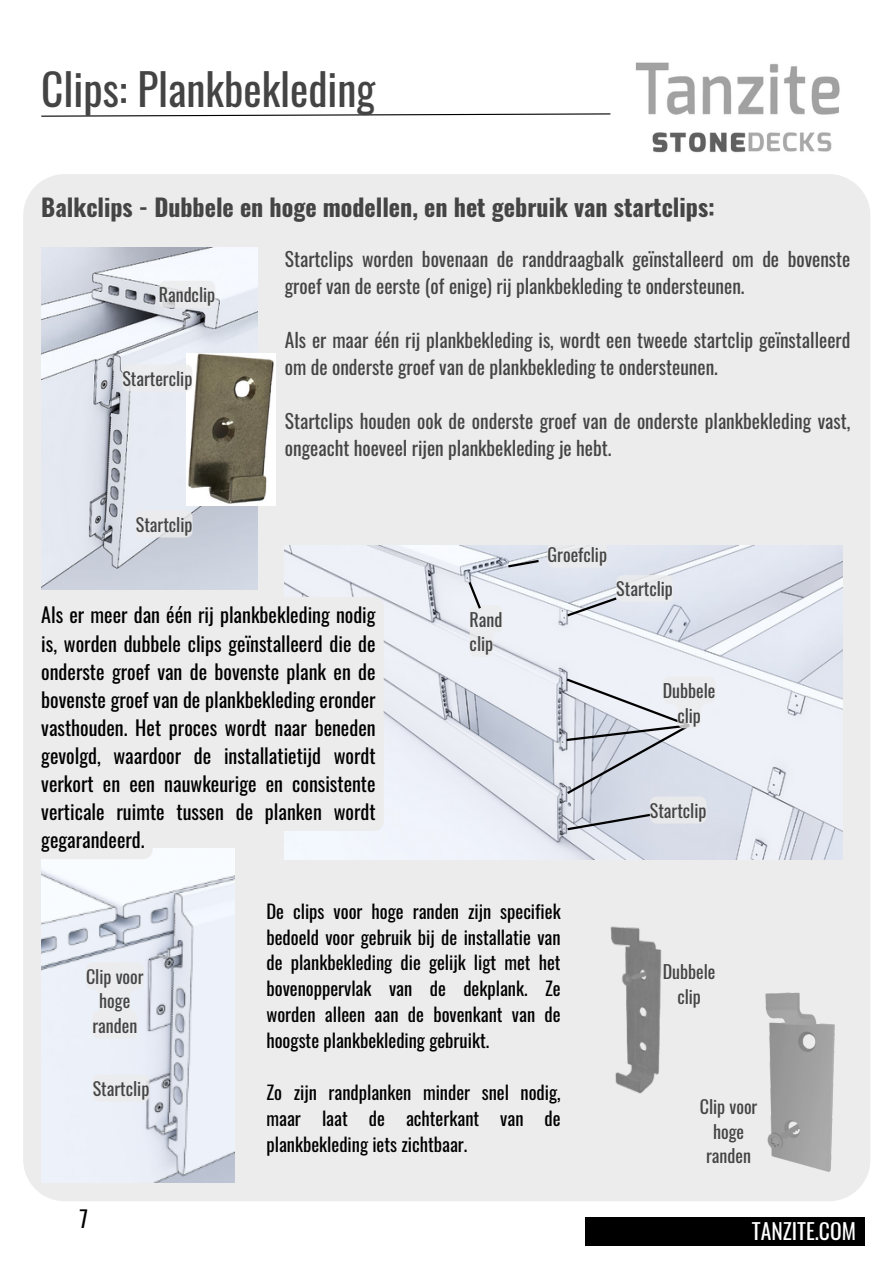
<style>
.page{position:relative;width:893px;height:1264px;background:#fff}
.page>*{position:absolute;margin:0;border:0;box-sizing:border-box;transform-origin:0 0}
.t1{font:43.35px "Oswald";color:#444}
.t2{font:700 24px "Oswald";color:#444}
.t3{font:22.5px "Oswald";color:#000}
.t4{font:21.6px "Oswald";color:#fff}
.t5{font:20.1px/28px "Oswald";color:#000;text-align:justify}
.t6{font:19.5px/27px "Oswald";color:#444}
.t7{font:18.6px/25.8px "Oswald";color:#000;text-align:justify}
.t8{font:18px/24.8px "Oswald";color:#444;text-align:center}
</style>
<div class="page">
<div style="left:585px;top:1217px;width:279px;height:28px;background:#000"></div>
<img style="left:635px;top:62px;width:205px;height:91px">
<svg style="left:41px;top:113px;width:570px;height:4px"></svg>
<div style="left:23px;top:174px;width:847px;height:1027px;background:#ececec"></div>
<img style="left:285px;top:545px;width:557px;height:314px">
<img style="left:604px;top:921px;width:118px;height:179px">
<img style="left:737px;top:988px;width:126px;height:193px">
<img style="left:41px;top:859px;width:194px;height:323px">
<img style="left:41px;top:248px;width:216px;height:341px">
<div style="left:616px;top:575px;width:57px;height:27px;background:#ececec;border-radius:7px"></div>
<div style="left:649px;top:796px;width:57px;height:27px;background:#ececec;border-radius:7px"></div>
<svg style="left:565px;top:812px;width:87px;height:19px;background:#b9bdc8"></svg>
<svg style="left:466px;top:579px;width:36px;height:78px;background:#e5e7eb"></svg>
<svg style="left:505px;top:558px;width:36px;height:11px"></svg>
<svg style="left:564px;top:595px;width:55px;height:23px"></svg>
<img style="left:186px;top:353px;width:89px;height:152px">
<svg style="left:564px;top:676px;width:151px;height:120px;background:#d4d8e0"></svg>
<div style="left:662px;top:958px;width:53px;height:51px;background:#ececec"></div>
<div style="left:699px;top:1092px;width:58px;height:76px;background:#ececec"></div>
<div style="left:93px;top:1074px;width:56px;height:27px;background:#ececec;border-radius:7px"></div>
<svg style="left:86px;top:962px;width:58px;height:76px;background:#ebecf0"></svg>
<div style="left:122px;top:364px;width:70px;height:27px;background:#ececec;border-radius:7px"></div>
<div style="left:159px;top:281px;width:56px;height:27px;background:#ececec;border-radius:7px"></div>
<div style="left:33px;top:597px;width:350px;height:262px;background:#ececec"></div>
<div style="left:136px;top:510px;width:56px;height:27px;background:#ececec;border-radius:7px"></div>
<div style="left:547px;top:540px;width:60px;height:27px;background:#ececec;border-radius:7px"></div>
<p class="t1" style="left:41px;top:56px;width:335px">Clips: Plankbekleding</p>
<p class="t2" style="left:41px;top:188px;width:675px">Balkclips - Dubbele en hoge modellen, en het gebruik van startclips:</p>
<p class="t8" style="left:159px;top:282px;width:58px">Randclip</p>
<p class="t8" style="left:122px;top:365px;width:72px">Starterclip</p>
<p class="t8" style="left:136px;top:511px;width:58px">Startclip</p>
<p class="t6" style="left:285px;top:245px;width:567px">Startclips worden bovenaan de randdraagbalk geïnstalleerd om de bovenste groef van de eerste (of enige) rij plankbekleding te ondersteunen.</p>
<p class="t6" style="left:285px;top:326px;width:567px">Als er maar één rij plankbekleding is, wordt een tweede startclip geïnstalleerd om de onderste groef van de plankbekleding te ondersteunen.</p>
<p class="t6" style="left:285px;top:407px;width:567px">Startclips houden ook de onderste groef van de onderste plankbekleding vast, ongeacht hoeveel rijen plankbekleding je hebt.</p>
<p class="t8" style="left:547px;top:541px;width:61px">Groefclip</p>
<p class="t8" style="left:616px;top:576px;width:58px">Startclip</p>
<p class="t5" style="left:41px;top:600px;width:336px">Als er meer dan één rij plankbekleding nodig is, worden dubbele clips geïnstalleerd die de onderste groef van de bovenste plank en de bovenste groef van de plankbekleding eronder vasthouden. Het proces wordt naar beneden gevolgd, waardoor de installatietijd wordt verkort en een nauwkeurige en consistente verticale ruimte tussen de planken wordt gegarandeerd.</p>
<p class="t8" style="left:469px;top:606px;width:34px">Rand</p>
<p class="t8" style="left:469px;top:631px;width:25px">clip</p>
<p class="t8" style="left:86px;top:963px;width:59px">Clip voor hoge randen</p>
<p class="t8" style="left:93px;top:1075px;width:58px">Startclip</p>
<p class="t3" style="left:79px;top:1201px;width:10px">7</p>
<p class="t7" style="left:266px;top:897px;width:296px">De clips voor hoge randen zijn specifiek bedoeld voor gebruik bij de installatie van de plankbekleding die gelijk ligt met het bovenoppervlak van de dekplank. Ze worden alleen aan de bovenkant van de hoogste plankbekleding gebruikt.</p>
<p class="t7" style="left:266px;top:1078px;width:296px">Zo zijn randplanken minder snel nodig, maar laat de achterkant van de plankbekleding iets zichtbaar.</p>
<p class="t8" style="left:662px;top:677px;width:54px">Dubbele clip</p>
<p class="t8" style="left:649px;top:797px;width:58px">Startclip</p>
<p class="t8" style="left:662px;top:958px;width:54px">Dubbele clip</p>
<p class="t8" style="left:699px;top:1093px;width:59px">Clip voor hoge randen</p>
<p class="t4" style="left:751px;top:1213px;width:106px">TANZITE.COM</p>
</div>
